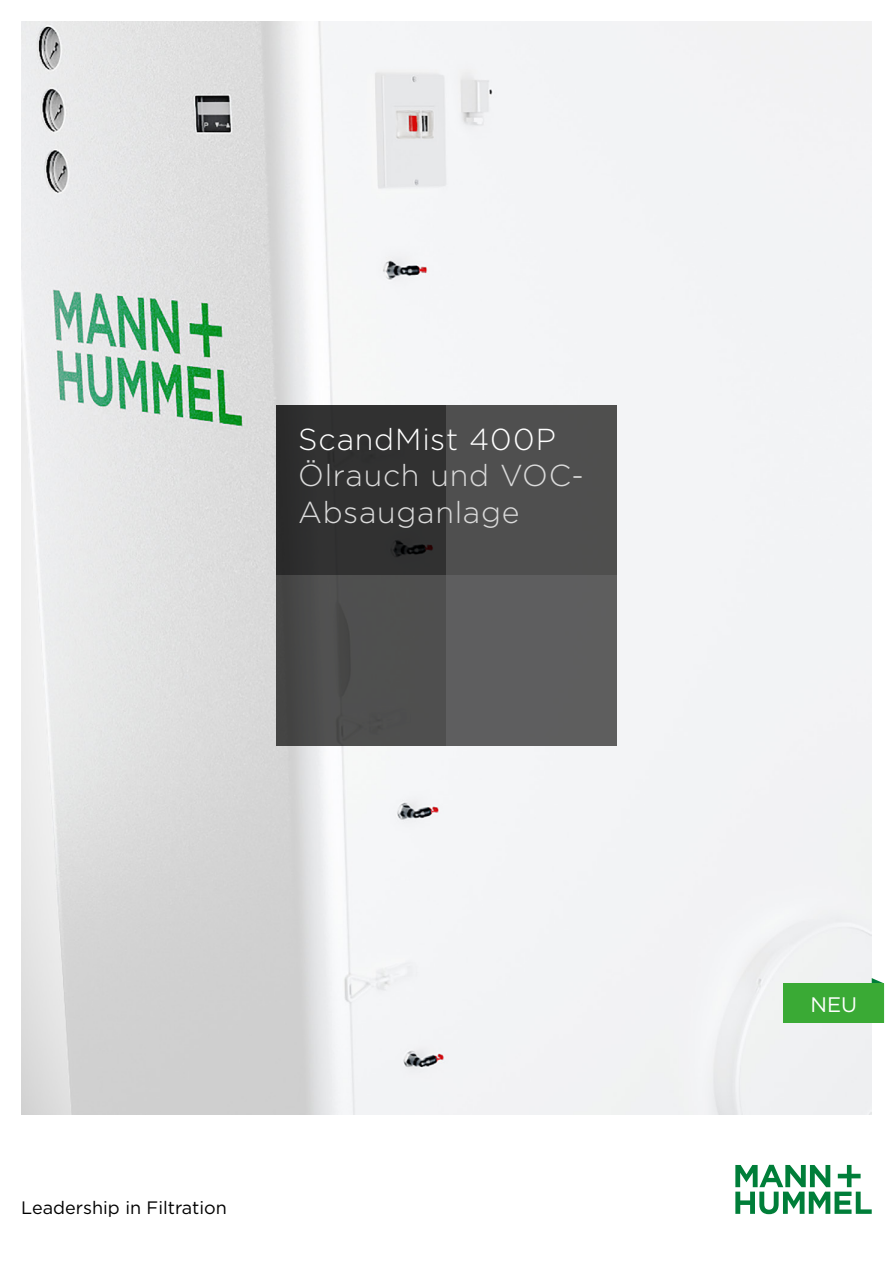
<style>
.page{position:relative;width:893px;height:1263px;background:#fff}
.page>*{position:absolute;margin:0;border:0;box-sizing:border-box;transform-origin:0 0}
.t1{font:300 30.3px/36.3px "Gotham";letter-spacing:.025em;color:#dadada}
.t2{font:300 30.3px "Gotham";letter-spacing:.03em;color:#fff}
.t3{font:21px "Gotham";color:#fff}
.t4{font:18px "Gotham";color:#000}
</style>
<div class="page">
<img style="left:21px;top:21px;width:851px;height:1093px">
<svg style="left:735px;top:1165px;width:137px;height:49px"></svg>
<div style="left:276px;top:405px;width:170px;height:170px;background:#313131"></div>
<div style="left:446px;top:405px;width:171px;height:170px;background:#4f4f4f"></div>
<div style="left:276px;top:575px;width:170px;height:170px;background:#4f4f4f"></div>
<div style="left:446px;top:575px;width:171px;height:170px;background:#5e5e5f"></div>
<svg style="left:872px;top:978px;width:11px;height:5px"></svg>
<div style="left:783px;top:983px;width:101px;height:40px;background:#3aaa35"></div>
<p class="t2" style="left:298px;top:420px;width:259px">ScandMist 400P</p>
<p class="t1" style="left:298px;top:457px;width:287px">Ölrauch und VOC-<br>Absauganlage</p>
<p class="t4" style="left:21px;top:1196px;width:207px">Leadership in Filtration</p>
<p class="t3" style="left:810px;top:991px;width:48px">NEU</p>
</div>
